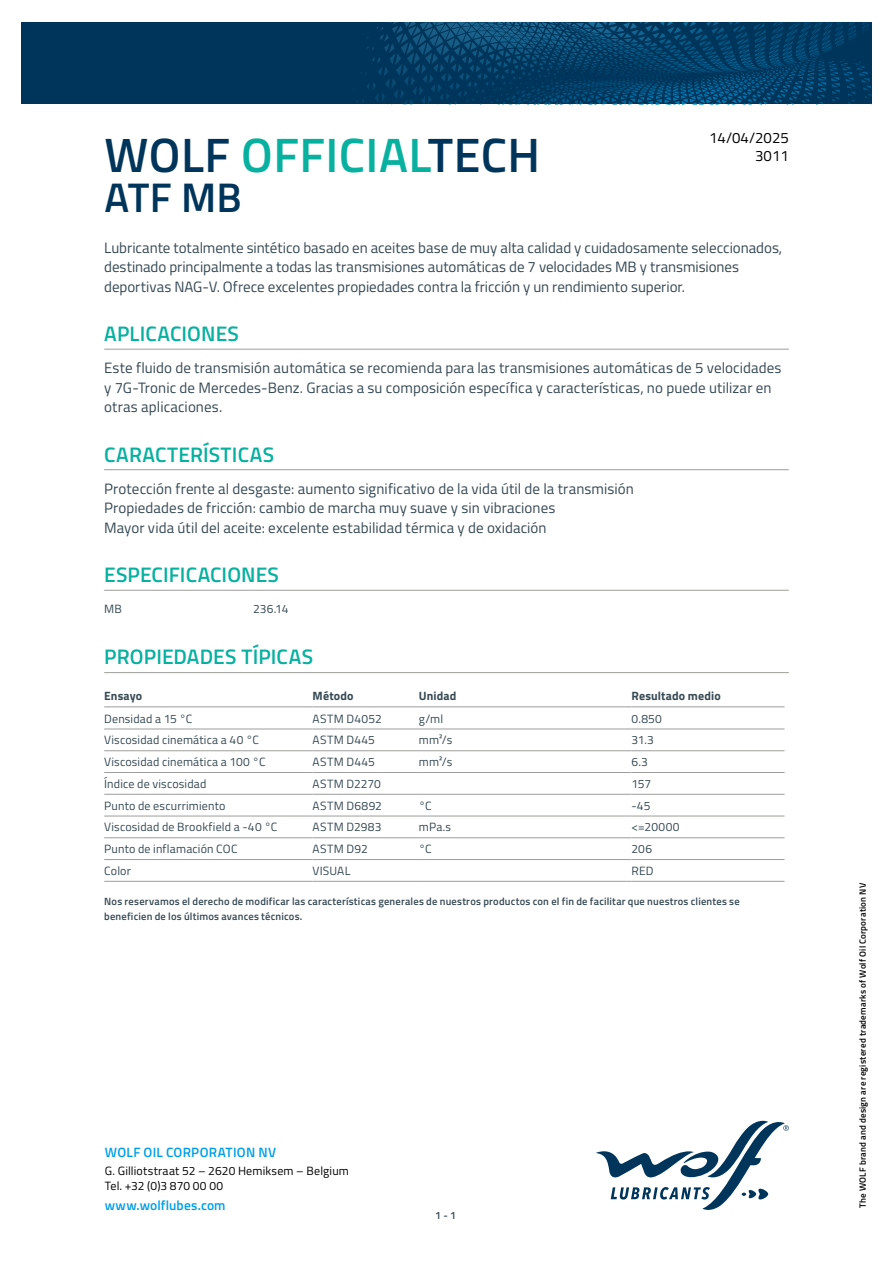
<style>
.page{position:relative;width:893px;height:1263px;background:#fff}
.page>*{position:absolute;margin:0;border:0;box-sizing:border-box;transform-origin:0 0}
.t1{font:600 48.3px "Titillium";letter-spacing:.01em;color:#00355b}
.t2{font:600 41.4px "Titillium";color:#00355b}
.t3{font:600 21px "Titillium";letter-spacing:.005em;color:#08b0a0}
.t4{font:15px/19.5px "Titillium";letter-spacing:.005em;color:#364953}
.t5{font:15px/18px "Titillium";color:#000;text-align:right}
.t6{font:600 13.5px "Titillium";letter-spacing:.015em;color:#009fe3}
.t7{font:12px "Titillium";letter-spacing:.015em;color:#364953}
.t8{font:12px/14.4px "Titillium";letter-spacing:.015em;color:#000}
.t9{font:700 12px "Titillium";letter-spacing:.015em;color:#364953}
.t10{font:600 10.5px/15px "Titillium";letter-spacing:.02em;color:#364953}
.t11{font:600 9px "Titillium";letter-spacing:.025em;color:#000}
.s1{color:#08b0a0}
</style>
<div class="page">
<svg style="left:596px;top:1121px;width:193px;height:89px"></svg>
<svg style="left:21px;top:22px;width:851px;height:82px;background:#013b62"></svg>
<hr style="left:104px;top:349px;width:685px;height:1px;background:#9d9d9c">
<hr style="left:104px;top:469px;width:685px;height:1px;background:#9d9d9c">
<hr style="left:104px;top:590px;width:685px;height:1px;background:#9d9d9c">
<hr style="left:104px;top:672px;width:685px;height:1px;background:#9d9d9c">
<hr style="left:104px;top:706px;width:209px;height:1px;background:#9d9d9c">
<hr style="left:313px;top:706px;width:106px;height:1px;background:#9d9d9c">
<hr style="left:419px;top:706px;width:212px;height:1px;background:#9d9d9c">
<hr style="left:631px;top:706px;width:153px;height:1px;background:#9d9d9c">
<hr style="left:104px;top:729px;width:209px;height:1px;background:#9d9d9c">
<hr style="left:313px;top:729px;width:106px;height:1px;background:#9d9d9c">
<hr style="left:419px;top:729px;width:212px;height:1px;background:#9d9d9c">
<hr style="left:631px;top:729px;width:153px;height:1px;background:#9d9d9c">
<hr style="left:104px;top:750px;width:209px;height:1px;background:#9d9d9c">
<hr style="left:313px;top:750px;width:106px;height:1px;background:#9d9d9c">
<hr style="left:419px;top:750px;width:212px;height:1px;background:#9d9d9c">
<hr style="left:631px;top:750px;width:153px;height:1px;background:#9d9d9c">
<hr style="left:104px;top:772px;width:209px;height:1px;background:#9d9d9c">
<hr style="left:313px;top:772px;width:106px;height:1px;background:#9d9d9c">
<hr style="left:419px;top:772px;width:212px;height:1px;background:#9d9d9c">
<hr style="left:631px;top:772px;width:153px;height:1px;background:#9d9d9c">
<hr style="left:104px;top:794px;width:209px;height:1px;background:#9d9d9c">
<hr style="left:313px;top:794px;width:106px;height:1px;background:#9d9d9c">
<hr style="left:419px;top:794px;width:212px;height:1px;background:#9d9d9c">
<hr style="left:631px;top:794px;width:153px;height:1px;background:#9d9d9c">
<hr style="left:104px;top:816px;width:209px;height:1px;background:#9d9d9c">
<hr style="left:313px;top:816px;width:106px;height:1px;background:#9d9d9c">
<hr style="left:419px;top:816px;width:212px;height:1px;background:#9d9d9c">
<hr style="left:631px;top:816px;width:153px;height:1px;background:#9d9d9c">
<hr style="left:104px;top:837px;width:209px;height:1px;background:#9d9d9c">
<hr style="left:313px;top:837px;width:106px;height:1px;background:#9d9d9c">
<hr style="left:419px;top:837px;width:212px;height:1px;background:#9d9d9c">
<hr style="left:631px;top:837px;width:153px;height:1px;background:#9d9d9c">
<hr style="left:104px;top:859px;width:209px;height:1px;background:#9d9d9c">
<hr style="left:313px;top:859px;width:106px;height:1px;background:#9d9d9c">
<hr style="left:419px;top:859px;width:212px;height:1px;background:#9d9d9c">
<hr style="left:631px;top:859px;width:153px;height:1px;background:#9d9d9c">
<hr style="left:104px;top:881px;width:209px;height:1px;background:#9d9d9c">
<hr style="left:313px;top:881px;width:106px;height:1px;background:#9d9d9c">
<hr style="left:419px;top:881px;width:212px;height:1px;background:#9d9d9c">
<hr style="left:631px;top:881px;width:153px;height:1px;background:#9d9d9c">
<p class="t5" style="left:709px;top:128px;width:81px">14/04/2025<br>3011</p>
<h1 class="t1" style="left:104px;top:118px;width:437px">WOLF <span class="s1">OFFICIAL</span>TECH</h1>
<h2 class="t2" style="left:104px;top:166px;width:139px">ATF MB</h2>
<p class="t4" style="left:104px;top:237px;width:680px">Lubricante totalmente sintético basado en aceites base de muy alta calidad y cuidadosamente seleccionados, destinado principalmente a todas las transmisiones automáticas de 7 velocidades MB y transmisiones deportivas NAG-V. Ofrece excelentes propiedades contra la fricción y un rendimiento superior.</p>
<h3 class="t3" style="left:104px;top:318px;width:136px">APLICACIONES</h3>
<p class="t4" style="left:104px;top:358px;width:679px">Este fluido de transmisión automática se recomienda para las transmisiones automáticas de 5 velocidades y 7G-Tronic de Mercedes-Benz. Gracias a su composición específica y características, no puede utilizar en otras aplicaciones.</p>
<h3 class="t3" style="left:104px;top:438px;width:171px">CARACTERÍSTICAS</h3>
<p class="t4" style="left:104px;top:478px;width:531px">Protección frente al desgaste: aumento significativo de la vida útil de la transmisión<br>Propiedades de fricción: cambio de marcha muy suave y sin vibraciones<br>Mayor vida útil del aceite: excelente estabilidad térmica y de oxidación</p>
<h3 class="t3" style="left:104px;top:559px;width:176px">ESPECIFICACIONES</h3>
<p class="t7" style="left:104px;top:600px;width:19px">MB</p>
<p class="t7" style="left:253px;top:600px;width:37px">236.14</p>
<h3 class="t3" style="left:104px;top:641px;width:210px">PROPIEDADES TÍPICAS</h3>
<p class="t9" style="left:104px;top:687px;width:40px">Ensayo</p>
<p class="t9" style="left:313px;top:687px;width:43px">Método</p>
<p class="t9" style="left:419px;top:687px;width:39px">Unidad</p>
<p class="t9" style="left:631px;top:687px;width:91px">Resultado medio</p>
<p class="t7" style="left:104px;top:710px;width:90px">Densidad a 15 °C</p>
<p class="t7" style="left:313px;top:710px;width:71px">ASTM D4052</p>
<p class="t7" style="left:419px;top:710px;width:26px">g/ml</p>
<p class="t7" style="left:631px;top:710px;width:32px">0.850</p>
<p class="t7" style="left:104px;top:731px;width:156px">Viscosidad cinemática a 40 °C</p>
<p class="t7" style="left:313px;top:731px;width:64px">ASTM D445</p>
<p class="t7" style="left:419px;top:731px;width:35px">mm²/s</p>
<p class="t7" style="left:631px;top:731px;width:24px">31.3</p>
<p class="t7" style="left:104px;top:753px;width:163px">Viscosidad cinemática a 100 °C</p>
<p class="t7" style="left:313px;top:753px;width:64px">ASTM D445</p>
<p class="t7" style="left:419px;top:753px;width:35px">mm²/s</p>
<p class="t7" style="left:631px;top:753px;width:18px">6.3</p>
<p class="t7" style="left:104px;top:775px;width:104px">Índice de viscosidad</p>
<p class="t7" style="left:313px;top:775px;width:70px">ASTM D2270</p>
<p class="t7" style="left:631px;top:775px;width:21px">157</p>
<p class="t7" style="left:104px;top:797px;width:123px">Punto de escurrimiento</p>
<p class="t7" style="left:313px;top:797px;width:71px">ASTM D6892</p>
<p class="t7" style="left:419px;top:797px;width:14px">°C</p>
<p class="t7" style="left:631px;top:797px;width:21px">-45</p>
<p class="t7" style="left:104px;top:818px;width:175px">Viscosidad de Brookfield a -40 °C</p>
<p class="t7" style="left:313px;top:818px;width:71px">ASTM D2983</p>
<p class="t7" style="left:419px;top:818px;width:34px">mPa.s</p>
<p class="t7" style="left:631px;top:818px;width:50px">&lt;=20000</p>
<p class="t7" style="left:104px;top:840px;width:135px">Punto de inflamación COC</p>
<p class="t7" style="left:313px;top:840px;width:57px">ASTM D92</p>
<p class="t7" style="left:419px;top:840px;width:14px">°C</p>
<p class="t7" style="left:631px;top:840px;width:22px">206</p>
<p class="t7" style="left:104px;top:862px;width:28px">Color</p>
<p class="t7" style="left:313px;top:862px;width:39px">VISUAL</p>
<p class="t7" style="left:631px;top:862px;width:24px">RED</p>
<p class="t10" style="left:104px;top:893px;width:637px">Nos reservamos el derecho de modificar las características generales de nuestros productos con el fin de facilitar que nuestros clientes se beneficien de los últimos avances técnicos.</p>
<p class="t6" style="left:105px;top:1142px;width:173px">WOLF OIL CORPORATION NV</p>
<p class="t8" style="left:105px;top:1163px;width:246px">G. Gilliotstraat 52 – 2620 Hemiksem – Belgium<br>Tel. +32 (0)3 870 00 00</p>
<p class="t6" style="left:105px;top:1195px;width:122px">www.wolflubes.com</p>
<p class="t10" style="left:435px;top:1207px;width:22px">1 - 1</p>
<p class="t11" style="left:856px;top:1208px;width:326px;rotate:-90deg">The WOLF brand and design are registered trademarks of Wolf Oil Corporation NV</p>
</div>
